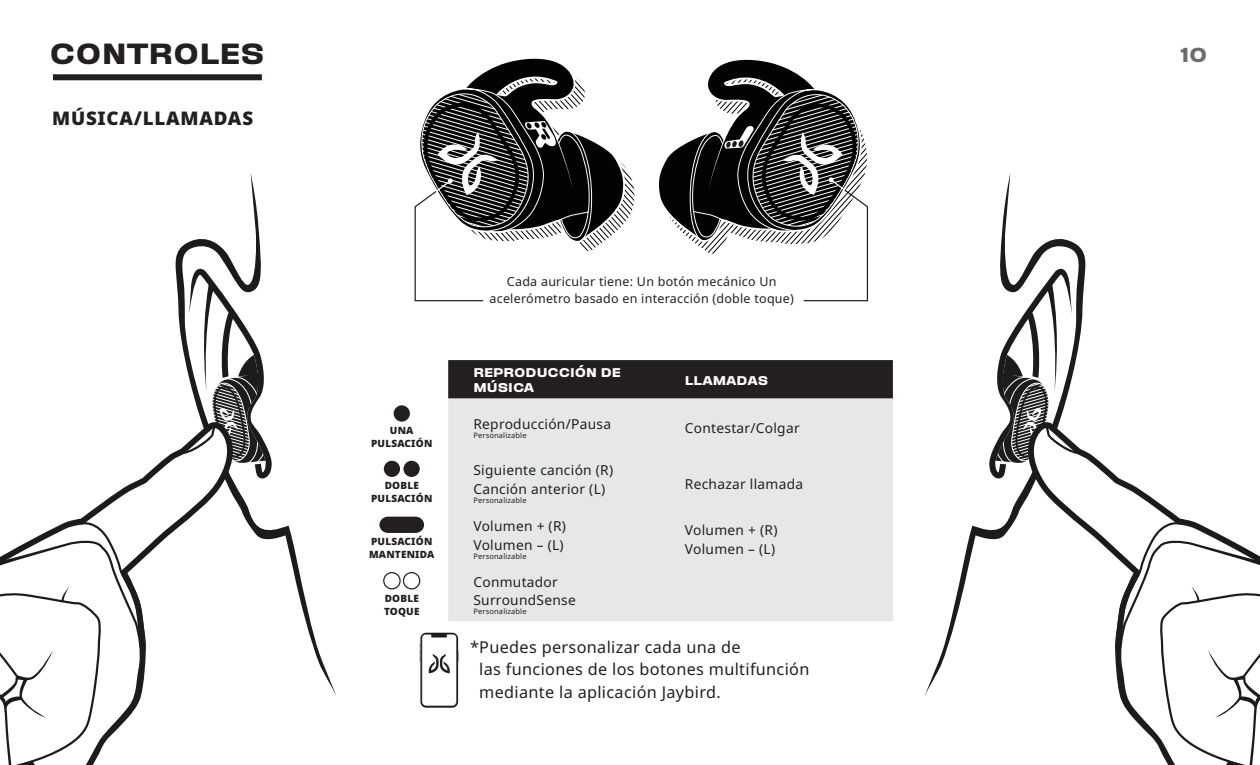
<style>
.page{position:relative;width:1260px;height:765px;background:#fff}
.page>*{position:absolute;margin:0;border:0;box-sizing:border-box;transform-origin:0 0}
.t1{font:700 expanded 28.75px "Fixture";color:#231f20}
.t2{font:700 expanded 20px "Fixture";color:#6c6d70}
.t3{font:900 18.75px "Noto Sans";letter-spacing:.04em;color:#231f20}
.t4{font:16.25px/22.5px "Noto Sans";letter-spacing:.02em;color:#231f20}
.t5{font:13.75px/18.8px "Noto Sans";letter-spacing:.02em;color:#231f20}
.t6{font:12.5px/17.5px "Noto Sans";letter-spacing:.02em;color:#231f20;text-align:center}
.t7{font:700 expanded 12.5px/15px "Fixture";color:#fff}
.t8{font:900 10px/12.5px "Noto Sans";letter-spacing:.02em;color:#231f20;text-align:center}
.t9{font:7.5px "Noto Sans";letter-spacing:.02em;color:#231f20}
</style>
<div class="page">
<svg style="left:466px;top:58px;width:161px;height:185px"></svg>
<svg style="left:659px;top:59px;width:156px;height:177px"></svg>
<div style="left:448px;top:360px;width:445px;height:39px;background:#231f20"></div>
<div style="left:448px;top:399px;width:445px;height:222px;background:#e6e7e9"></div>
<div style="left:394px;top:405px;width:16px;height:17px;background:#231f20;border-radius:50%"></div>
<div style="left:384px;top:461px;width:16px;height:16px;background:#231f20;border-radius:50%"></div>
<div style="left:403px;top:461px;width:17px;height:16px;background:#231f20;border-radius:50%"></div>
<svg style="left:379px;top:517px;width:45px;height:16px"></svg>
<div style="left:383px;top:572px;width:18px;height:18px;border:1px solid #231f20;border-radius:50%"></div>
<div style="left:403px;top:572px;width:17px;height:18px;border:1px solid #231f20;border-radius:50%"></div>
<svg style="left:175px;top:173px;width:161px;height:522px"></svg>
<svg style="left:74px;top:421px;width:163px;height:274px"></svg>
<svg style="left:184px;top:269px;width:88px;height:209px"></svg>
<svg style="left:0;top:520px;width:147px;height:245px"></svg>
<svg style="left:925px;top:173px;width:161px;height:522px"></svg>
<svg style="left:1024px;top:421px;width:163px;height:274px"></svg>
<svg style="left:989px;top:269px;width:88px;height:209px"></svg>
<svg style="left:1114px;top:520px;width:146px;height:245px"></svg>
<svg style="left:420px;top:633px;width:39px;height:75px"></svg>
<svg style="left:414px;top:88px;width:180px;height:214px"></svg>
<svg style="left:688px;top:89px;width:181px;height:213px"></svg>
<div style="left:53px;top:74px;width:209px;height:6px;background:#231f20"></div>
<p class="t1" style="left:50px;top:35px;width:217px">CONTROLES</p>
<p class="t3" style="left:52px;top:104px;width:202px">MÚSICA/LLAMADAS</p>
<p class="t8" style="left:390px;top:424px;width:25px">UNA</p>
<p class="t8" style="left:371px;top:437px;width:63px">PULSACIÓN</p>
<p class="t8" style="left:371px;top:480px;width:63px">DOBLE<br>PULSACIÓN</p>
<p class="t8" style="left:371px;top:536px;width:63px">PULSACIÓN</p>
<p class="t8" style="left:369px;top:548px;width:67px">MANTENIDA</p>
<p class="t8" style="left:385px;top:592px;width:36px">DOBLE</p>
<p class="t8" style="left:384px;top:605px;width:37px">TOQUE</p>
<p class="t6" style="left:490px;top:273px;width:306px">Cada auricular tiene: Un botón mecánico Un acelerómetro basado en interacción (doble toque)</p>
<p class="t7" style="left:473px;top:366px;width:149px">REPRODUCCIÓN DE<br>MÚSICA</p>
<p class="t7" style="left:685px;top:373px;width:85px">LLAMADAS</p>
<p class="t5" style="left:473px;top:415px;width:139px">Reproducción/Pausa</p>
<p class="t9" style="left:473px;top:430px;width:55px">Personalizable</p>
<p class="t5" style="left:685px;top:419px;width:116px">Contestar/Colgar</p>
<p class="t5" style="left:473px;top:461px;width:141px">Siguiente canción (R)</p>
<p class="t5" style="left:473px;top:480px;width:133px">Canción anterior (L)</p>
<p class="t9" style="left:473px;top:495px;width:55px">Personalizable</p>
<p class="t5" style="left:473px;top:517px;width:94px">Volumen + (R)</p>
<p class="t5" style="left:473px;top:535px;width:92px">Volumen – (L)</p>
<p class="t9" style="left:473px;top:551px;width:55px">Personalizable</p>
<p class="t5" style="left:473px;top:573px;width:104px">Conmutador<br>SurroundSense</p>
<p class="t9" style="left:473px;top:606px;width:55px">Personalizable</p>
<p class="t5" style="left:685px;top:475px;width:120px">Rechazar llamada</p>
<p class="t5" style="left:685px;top:521px;width:94px">Volumen + (R)</p>
<p class="t5" style="left:685px;top:540px;width:92px">Volumen – (L)</p>
<p class="t4" style="left:479px;top:636px;width:332px;text-indent:-9px">*Puedes personalizar cada una de<br>las funciones de los botones multifunción mediante la aplicación Jaybird.</p>
<h2 class="t2" style="left:1180px;top:42px;width:29px">10</h2>
</div>
